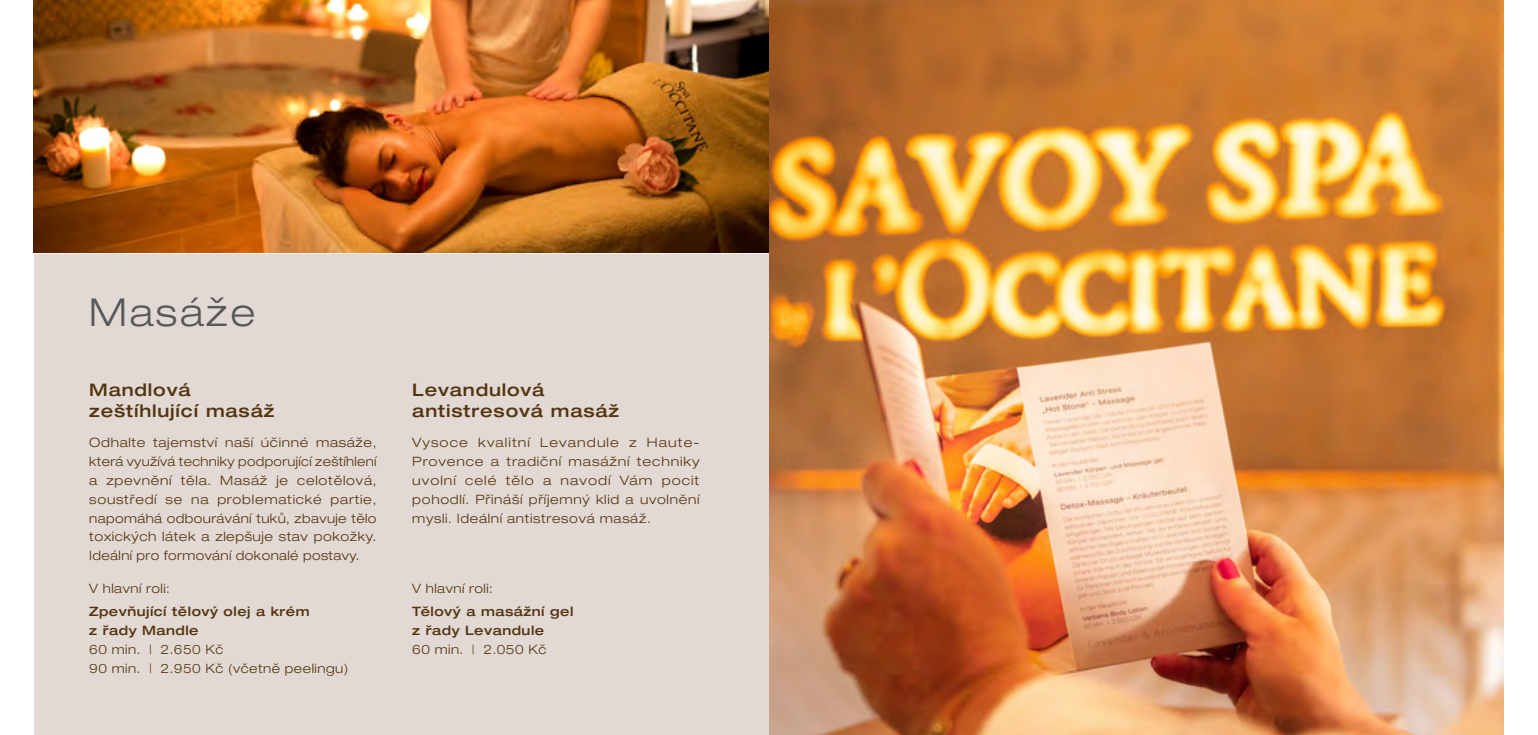
<style>
.page{position:relative;width:1538px;height:735px;background:#fff}
.page>*{position:absolute;margin:0;border:0;box-sizing:border-box;transform-origin:0 0}
.t1{font:300 expanded 38.5px "Helvetica Neue LT Pro";letter-spacing:.07em;color:#58585a}
.t2{font:500 expanded 17.32px/20.5px "Helvetica Neue LT Pro";letter-spacing:.05em;color:#533510}
.t3{font:300 expanded 12.95px/18.9px "Helvetica Neue LT Pro";letter-spacing:.04em;color:#533510;text-align:justify}
.t4{font:300 expanded 12.95px/18.9px "Helvetica Neue LT Pro";letter-spacing:.04em;color:#533510;text-align:justify;scale:1.05 1}
.t5{font:500 expanded 12.95px/18.9px "Helvetica Neue LT Pro";letter-spacing:.04em;color:#533510}
</style>
<div class="page">
<div style="left:35px;top:0;width:734px;height:734px;background:#e3d9d4"></div>
<img style="left:769px;top:0;width:734px;height:734px">
<hr style="left:0;top:252px;width:768px;height:2px;background:#fff">
<img style="left:33px;top:0;width:736px;height:252px">
<h1 class="t1" style="left:89px;top:288px;width:168px">Masáže</h1>
<h2 class="t2" style="left:89px;top:379px;width:186px">Mandlová zeštíhlující masáž</h2>
<p class="t3" style="left:89px;top:432px;width:289px">Odhalte tajemství naší účinné masáže, která využívá techniky podporující zeštíhlení a zpevnění těla. Masáž je celotělová, soustředí se na problematické partie, napomáhá odbourávání tuků, zbavuje tělo toxických látek a zlepšuje stav pokožky.<br>Ideální pro formování dokonalé postavy.</p>
<p class="t3" style="left:89px;top:578px;width:82px">V hlavní roli:</p>
<p class="t5" style="left:89px;top:601px;width:222px">Zpevňující tělový olej a krém z řady Mandle</p>
<p class="t3" style="left:89px;top:639px;width:261px">60 min. | 2.650 Kč<br>90 min. | 2.950 Kč (včetně peelingu)</p>
<h2 class="t2" style="left:412px;top:379px;width:208px">Levandulová antistresová masáž</h2>
<p class="t4" style="left:412px;top:432px;width:275px">Vysoce kvalitní Levandule z Haute-Provence a tradiční masážní techniky uvolní celé tělo a navodí Vám pocit pohodlí. Přináší příjemný klid a uvolnění mysli. Ideální antistresová masáž.</p>
<p class="t3" style="left:412px;top:578px;width:82px">V hlavní roli:</p>
<p class="t5" style="left:412px;top:601px;width:163px">Tělový a masážní gel z řady Levandule</p>
<p class="t3" style="left:412px;top:639px;width:136px">60 min. | 2.050 Kč</p>
</div>
